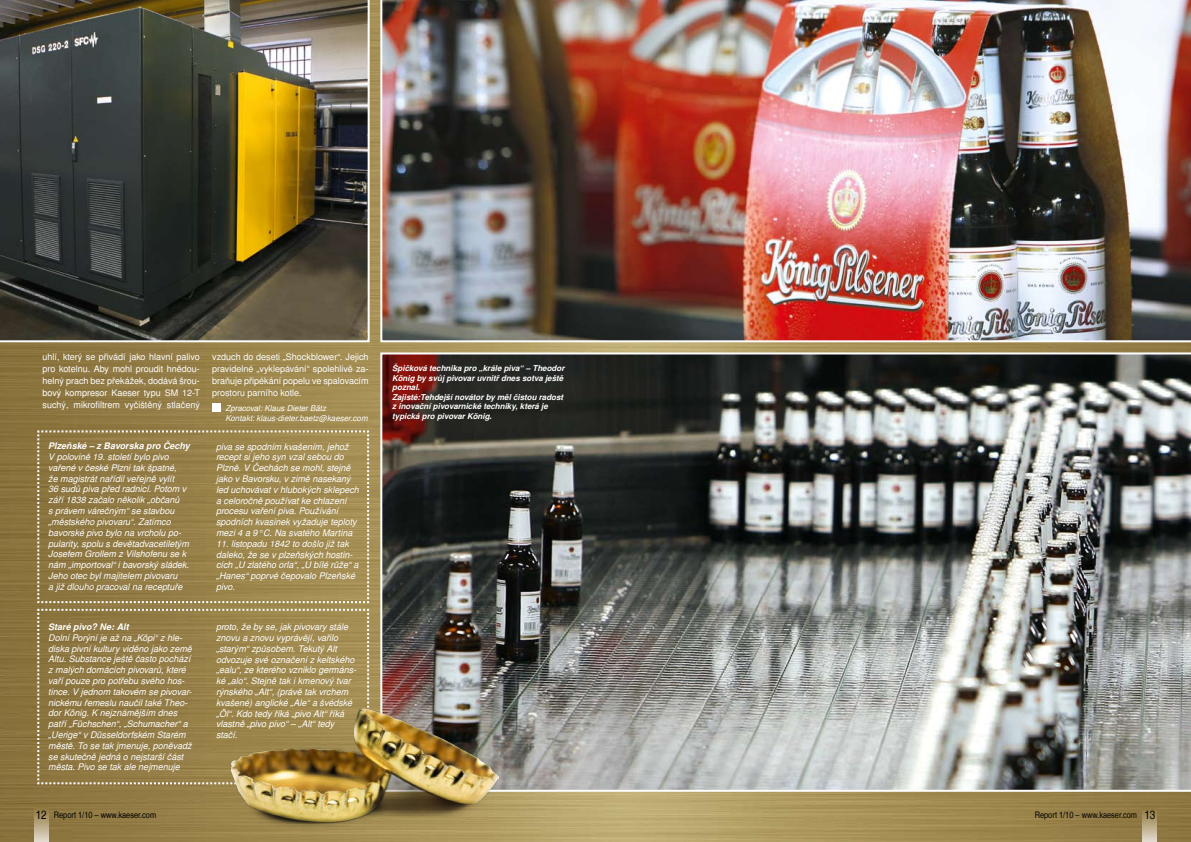
<style>
.page{position:relative;width:1191px;height:842px;background:#fff}
.page>*{position:absolute;margin:0;border:0;box-sizing:border-box;transform-origin:0 0}
.t1{font:italic 9px/10.8px "Nimbus San L";color:#fff}
.t2{font:9px/12px "Nimbus San L";color:#fff;text-align:justify}
.t3{font:9px "Nimbus San L Reg Con";color:#000}
.t4{font:italic 700 9px "Nimbus San L";color:#fff}
.t5{font:italic 700 8px/9.5px "Nimbus San L";color:#fff}
.t6{font:italic 8px/10px "Nimbus San L";color:#fff}
.s1{font-size:12px}
</style>
<div class="page">
<img style="left:0;top:0;width:1191px;height:842px">
<svg style="left:36px;top:429px;width:334px;height:175px;background:#99834c"></svg>
<img style="left:0;top:0;width:370px;height:342px">
<svg style="left:380px;top:352px;width:811px;height:440px;background:#777875"></svg>
<img style="left:380px;top:0;width:811px;height:342px">
<img style="left:233px;top:699px;width:269px;height:135px">
<svg style="left:1142px;top:806px;width:14px;height:36px"></svg>
<svg style="left:34px;top:806px;width:14px;height:36px"></svg>
<div style="left:212px;top:403px;width:8px;height:9px;background:#fff"></div>
<svg style="left:36px;top:608px;width:334px;height:177px;background:#97814a"></svg>
<img style="left:230px;top:708px;width:269px;height:115px">
<p class="t2" style="left:43px;top:351px;width:159px">uhlí, který se přivádí jako hlavní palivo pro kotelnu. Aby mohl proudit hnědou&shy;helný prach bez překážek, dodává šrou&shy;bový kompresor Kaeser typu SM 12-T suchý, mikrofiltrem vyčištěný stlačený</p>
<p class="t2" style="left:212px;top:351px;width:158px">vzduch do deseti „Shockblower“. Jejich pravidelné „vyklepávání“ spolehlivě za&shy;braňuje připékání popelu ve spalovacím prostoru parního kotle.</p>
<p class="t6" style="left:225px;top:403px;width:144px">Zpracoval: Klaus Dieter Bätz<br>Kontakt: klaus-dieter.baetz@kaeser.com</p>
<p class="t4" style="left:48px;top:441px;width:143px">Plzeňské – z Bavorska pro Čechy</p>
<p class="t1" style="left:48px;top:452px;width:142px">V polovině 19. století bylo pivo vařené v české Plzni tak špatné,<br>že magistrát nařídil veřejně vylít<br>36 sudů piva před radnicí. Potom v září 1838 začalo několik „občanů<br>s právem várečným“ se stavbou „městského pivovaru“. Zatímco bavorské pivo bylo na vrcholu po&shy;pularity, spolu s devětadvacetiletým Josefem Grollem z Vilshofenu se k nám „importoval“ i bavorský sládek.<br>Jeho otec byl majitelem pivovaru<br>a již dlouho pracoval na receptuře</p>
<p class="t1" style="left:216px;top:441px;width:144px">piva se spodním kvašením, jehož recept si jeho syn vzal sebou do<br>Plzně. V Čechách se mohl, stejně jako v Bavorsku, v zimě nasekaný led uchovávat v hlubokých sklepech a celoročně používat ke chlazení procesu vaření piva. Používání spodních kvasinek vyžaduje teploty mezi 4 a 9°C. Na svatého Martina</p>
<p class="t1" style="left:216px;top:538px;width:144px">11. listopadu 1842 to došlo již tak daleko, že se v plzeňských hostin&shy;cích „U zlatého orla“, „U bílé růže“ a „Hanes“ poprvé čepovalo Plzeňské pivo.</p>
<p class="t4" style="left:48px;top:621px;width:82px">Staré pivo? Ne: Alt</p>
<p class="t1" style="left:48px;top:632px;width:145px">Dolní Porýní je až na „Köpi“ z hle&shy;diska pivní kultury viděno jako země Altu. Substance ještě často pochází z malých domácích pivovarů, které vaří pouze pro potřebu svého hos&shy;tince. V jednom takovém se pivovar&shy;nickému řemeslu naučil také Theo&shy;dor König. K nejznámějším dnes patří „Füchschen“, „Schumacher“ a „Uerige“ v Düsseldorfském Starém městě. To se tak jmenuje, poněvadž se skutečně jedná o nejstarší část města. Pivo se tak ale nejmenuje</p>
<p class="t1" style="left:216px;top:622px;width:142px">proto, že by se, jak pivovary stále znovu a znovu vyprávějí, vařilo „starým“ způsobem. Tekutý Alt odvozuje své označení z keltského „ealu“, ze kterého vzniklo germáns&shy;ké „alo“. Stejně tak i kmenový tvar rýnského „Alt“, (právě tak vrchem kvašené) anglické „Ale“ a švédské „Öl“. Kdo tedy říká „pivo Alt“ říká vlastně „pivo pivo“ – „Alt“ tedy stačí.</p>
<p class="t5" style="left:392px;top:364px;width:174px">Špičková technika pro „krále piva“ – Theodor König by svůj pivovar uvnitř dnes sotva ještě poznal.<br>Zajisté:Tehdejší novátor by měl čistou radost z inovační pivovarnické techniky, která je typická pro pivovar König.</p>
<p class="t3" style="left:36px;top:809px;width:122px"><span class="s1">12</span> Report 1/10 – www.kaeser.com</p>
<p class="t3" style="left:1034px;top:809px;width:122px">Report 1/10 – www.kaeser.com <span class="s1">13</span></p>
</div>
